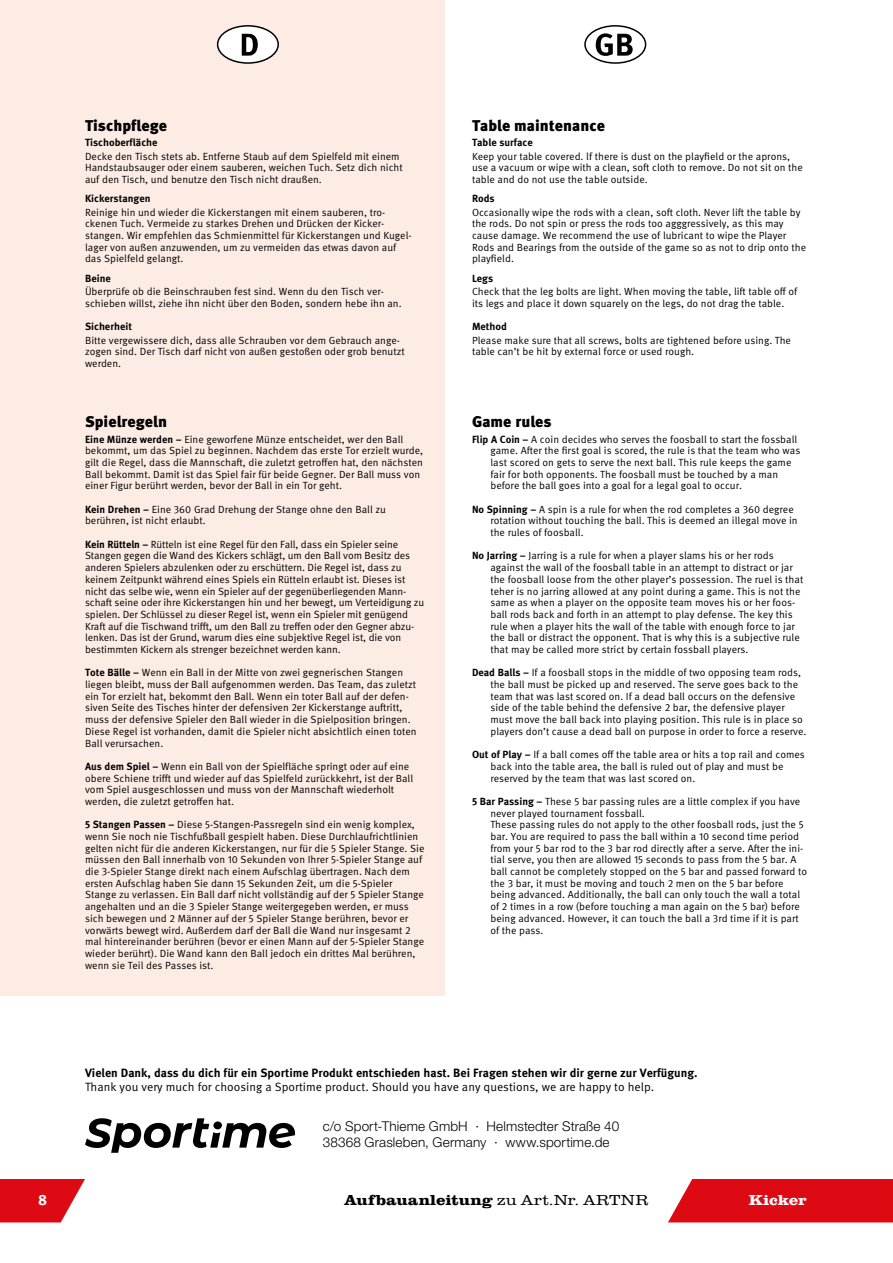
<style>
.page{position:relative;width:893px;height:1263px;background:#fff}
.page>*{position:absolute;margin:0;border:0;box-sizing:border-box;transform-origin:0 0}
.t1{font:900 15.6px "Meta Pro";color:#000}
.t2{font:700 15px "Clarendon URW";color:#000;scale:1.15 1}
.t3{font:700 15px "Clarendon URW";letter-spacing:-.005em;color:#fff;scale:1.15 1}
.t4{font:700 15px "Meta Pro";color:#fff}
.t5{font:300 13.5px/16.2px "Helvetica Neue LT Std";letter-spacing:.01em;color:#000}
.t6{font:700 12px "Meta Pro";color:#000}
.t7{font:12px "Meta Pro Norm";color:#000}
.t8{font:10.35px/11.7px "Meta Pro Norm";color:#000}
.t9{font:700 10.35px "Meta Pro";color:#000}
.s1{font-family:"Meta Pro";font-weight:700}
.s2{font-weight:300}
</style>
<div class="page">
<div style="left:668px;top:1179px;width:225px;height:43px;background:#dd0913"></div>
<svg style="left:0;top:1179px;width:85px;height:43px;background:#e12b34"></svg>
<div style="left:0;top:0;width:445px;height:995px;background:#fdece4"></div>
<div style="left:218px;top:26px;width:60px;height:37px;background:#fff;border-radius:50%"></div>
<div style="left:217px;top:25px;width:62px;height:39px;border:2px solid #000;border-radius:50%"></div>
<svg style="left:242px;top:34px;width:16px;height:22px"></svg>
<svg style="left:85px;top:1118px;width:210px;height:35px"></svg>
<div style="left:213px;top:1121px;width:9px;height:8px;background:#000;border-radius:50%"></div>
<div style="left:584px;top:25px;width:62px;height:39px;border:2px solid #000;border-radius:50%"></div>
<svg style="left:596px;top:33px;width:37px;height:23px"></svg>
<h1 class="t1" style="left:85px;top:113px;width:83px">Tischpflege</h1>
<p class="t9" style="left:85px;top:134px;width:74px">Tischoberfläche</p>
<p class="t8" style="left:85px;top:150px;width:319px">Decke den Tisch stets ab. Entferne Staub auf dem Spielfeld mit einem<br>Handstaubsauger oder einem sauberen, weichen Tuch. Setz dich nicht auf den Tisch, und benutze den Tisch nicht draußen.</p>
<p class="t9" style="left:85px;top:190px;width:67px">Kickerstangen</p>
<p class="t8" style="left:85px;top:206px;width:328px">Reinige hin und wieder die Kickerstangen mit einem sauberen, tro&shy;ckenen Tuch. Vermeide zu starkes Drehen und Drücken der Kicker&shy;stangen. Wir empfehlen das Schmienmittel für Kickerstangen und Kugel&shy;lager von außen anzuwenden, um zu vermeiden das etwas davon auf das Spielfeld gelangt.</p>
<p class="t9" style="left:85px;top:270px;width:27px">Beine</p>
<p class="t8" style="left:85px;top:285px;width:318px">Überprüfe ob die Beinschrauben fest sind. Wenn du den Tisch ver&shy;schieben willst, ziehe ihn nicht über den Boden, sondern hebe ihn an.</p>
<p class="t9" style="left:85px;top:318px;width:48px">Sicherheit</p>
<p class="t8" style="left:85px;top:333px;width:321px">Bitte vergewissere dich, dass alle Schrauben vor dem Gebrauch ange&shy;zogen sind. Der Tisch darf nicht von außen gestoßen oder grob benutzt werden.</p>
<h1 class="t1" style="left:85px;top:409px;width:83px">Spielregeln</h1>
<p class="t8" style="left:85px;top:432px;width:340px"><span class="s1">Eine Münze werden –</span> Eine geworfene Münze entscheidet, wer den Ball bekommt, um das Spiel zu beginnen. Nachdem das erste Tor erzielt wurde, gilt die Regel, dass die Mannschaft, die zuletzt getroffen hat, den nächsten Ball bekommt. Damit ist das Spiel fair für beide Gegner. Der Ball muss von einer Figur berührt werden, bevor der Ball in ein Tor geht.</p>
<p class="t8" style="left:85px;top:503px;width:302px"><span class="s1">Kein Drehen –</span> Eine 360 Grad Drehung der Stange ohne den Ball zu berühren, ist nicht erlaubt.</p>
<p class="t8" style="left:85px;top:538px;width:341px"><span class="s1">Kein Rütteln –</span> Rütteln ist eine Regel für den Fall, dass ein Spieler seine Stangen gegen die Wand des Kickers schlägt, um den Ball vom Besitz des anderen Spielers abzulenken oder zu erschüttern. Die Regel ist, dass zu keinem Zeitpunkt während eines Spiels ein Rütteln erlaubt ist. Dieses ist nicht das selbe wie, wenn ein Spieler auf der gegenüberliegenden Mann&shy;schaft seine oder ihre Kickerstangen hin und her bewegt, um Verteidigung zu spielen. Der Schlüssel zu dieser Regel ist, wenn ein Spieler mit genügend Kraft auf die Tischwand trifft, um den Ball zu treffen oder den Gegner abzu&shy;lenken. Das ist der Grund, warum dies eine subjektive Regel ist, die von bestimmten Kickern als strenger bezeichnet werden kann.</p>
<p class="t8" style="left:85px;top:666px;width:333px"><span class="s1">Tote Bälle –</span> Wenn ein Ball in der Mitte von zwei gegnerischen Stangen liegen bleibt, muss der Ball aufgenommen werden. Das Team, das zuletzt ein Tor erzielt hat, bekommt den Ball. Wenn ein toter Ball auf der defen&shy;siven Seite des Tisches hinter der defensiven 2er Kickerstange auftritt, muss der defensive Spieler den Ball wieder in die Spielposition bringen.<br>Diese Regel ist vorhanden, damit die Spieler nicht absichtlich einen toten Ball verursachen.</p>
<p class="t8" style="left:85px;top:760px;width:330px"><span class="s1">Aus dem Spiel –</span> Wenn ein Ball von der Spielfläche springt oder auf eine obere Schiene trifft und wieder auf das Spielfeld zurückkehrt, ist der Ball vom Spiel ausgeschlossen und muss von der Mannschaft wiederholt werden, die zuletzt getroffen hat.</p>
<p class="t8" style="left:85px;top:818px;width:341px"><span class="s1">5 Stangen Passen –</span> Diese 5-Stangen-Passregeln sind ein wenig komplex, wenn Sie noch nie Tischfußball gespielt haben. Diese Durchlaufrichtlinien gelten nicht für die anderen Kickerstangen, nur für die 5 Spieler Stange. Sie müssen den Ball innerhalb von 10 Sekunden von Ihrer 5-Spieler Stange auf die 3-Spieler Stange direkt nach einem Aufschlag übertragen. Nach dem ersten Aufschlag haben Sie dann 15 Sekunden Zeit, um die 5-Spieler Stange zu verlassen. Ein Ball darf nicht vollständig auf der 5 Spieler Stange angehalten und an die 3 Spieler Stange weitergegeben werden, er muss sich bewegen und 2 Männer auf der 5 Spieler Stange berühren, bevor er vorwärts bewegt wird. Außerdem darf der Ball die Wand nur insgesamt 2 mal hintereinander berühren (bevor er einen Mann auf der 5-Spieler Stange wieder berührt). Die Wand kann den Ball jedoch ein drittes Mal berühren, wenn sie Teil des Passes ist.</p>
<h1 class="t1" style="left:472px;top:113px;width:134px">Table maintenance</h1>
<p class="t9" style="left:472px;top:134px;width:62px">Table surface</p>
<p class="t8" style="left:472px;top:150px;width:332px">Keep your table covered. lf there is dust on the playfield or the aprons, use a vacuum or wipe with a clean, soft cloth to remove. Do not sit on the table and do not use the table outside.</p>
<p class="t9" style="left:472px;top:190px;width:24px">Rods</p>
<p class="t8" style="left:472px;top:206px;width:336px">Occasionally wipe the rods with a clean, soft cloth. Never lift the table by the rods. Do not spin or press the rods too agggressively, as this may cause damage. We recommend the use of lubricant to wipe the Player Rods and Bearings from the outside of the game so as not to drip onto the playfield.</p>
<p class="t9" style="left:472px;top:270px;width:23px">Legs</p>
<p class="t8" style="left:472px;top:285px;width:327px">Check that the leg bolts are light. When moving the table, lift table off of its legs and place it down squarely on the legs, do not drag the table.</p>
<p class="t9" style="left:472px;top:318px;width:37px">Method</p>
<p class="t8" style="left:472px;top:333px;width:321px">Please make sure that all screws, bolts are tightened before using. The table can’t be hit by external force or used rough.</p>
<h1 class="t1" style="left:472px;top:409px;width:81px">Game rules</h1>
<p class="t8" style="left:490px;top:432px;width:311px;text-indent:-18px"><span class="s1">Flip A Coin –</span> A coin decides who serves the foosball to start the fossball game. After the first goal is scored, the rule is that the team who was last scored on gets to serve the next ball. This rule keeps the game fair for both opponents. The foosball must be touched by a man before the ball goes into a goal for a legal goal to occur.</p>
<p class="t8" style="left:490px;top:503px;width:309px;text-indent:-18px"><span class="s1">No Spinning –</span> A spin is a rule for when the rod completes a 360 degree rotation without touching the ball. This is deemed an illegal move in the rules of foosball.</p>
<p class="t8" style="left:490px;top:549px;width:314px;text-indent:-18px"><span class="s1">No Jarring –</span> Jarring is a rule for when a player slams his or her rods against the wall of the foosball table in an attempt to distract or jar the foosball loose from the other player’s possession. The ruel is that teher is no jarring allowed at any point during a game. This is not the same as when a player on the opposite team moves his or her foos&shy;ball rods back and forth in an attempt to play defense. The key this rule when a player hits the wall of the table with enough force to jar the ball or distract the opponent. That is why this is a subjective rule that may be called more strict by certain fossball players.</p>
<p class="t8" style="left:490px;top:666px;width:318px;text-indent:-18px"><span class="s1">Dead Balls –</span> If a foosball stops in the middle of two opposing team rods, the ball must be picked up and reserved. The serve goes back to the team that was last scored on. If a dead ball occurs on the defensive side of the table behind the defensive 2 bar, the defensive player must move the ball back into playing position. This rule is in place so players don’t cause a dead ball on purpose in order to force a reserve.</p>
<p class="t8" style="left:490px;top:748px;width:316px;text-indent:-18px"><span class="s1">Out of Play –</span> If a ball comes off the table area or hits a top rail and comes back into the table area, the ball is ruled out of play and must be reserved by the team that was last scored on.</p>
<p class="t8" style="left:490px;top:795px;width:318px;text-indent:-18px"><span class="s1">5 Bar Passing –</span> These 5 bar passing rules are a little complex if you have never played tournament fossball.<br>These passing rules do not apply to the other foosball rods, just the 5 bar. You are required to pass the ball within a 10 second time period from your 5 bar rod to the 3 bar rod directly after a serve. After the ini&shy;tial serve, you then are allowed 15 seconds to pass from the 5 bar. A ball cannot be completely stopped on the 5 bar and passed forward to the 3 bar, it must be moving and touch 2 men on the 5 bar before being advanced. Additionally, the ball can only touch the wall a total of 2 times in a row (before touching a man again on the 5 bar) before being advanced. However, it can touch the ball a 3rd time if it is part of the pass.</p>
<p class="t6" style="left:85px;top:1064px;width:614px">Vielen Dank, dass du dich für ein Sportime Produkt entschieden hast. Bei Fragen stehen wir dir gerne zur Verfügung.</p>
<p class="t7" style="left:85px;top:1078px;width:571px">Thank you very much for choosing a Sportime product. Should you have any questions, we are happy to help.</p>
<h3 class="t5" style="left:323px;top:1118px;width:298px">c/o Sport-Thieme GmbH · Helmstedter Straße 40<br>38368 Grasleben, Germany · www.sportime.de</h3>
<h2 class="t4" style="left:38px;top:1188px;width:11px">8</h2>
<h2 class="t2" style="left:344px;top:1189px;width:266px">Aufbauanleitung <span class="s2">zu Art.Nr. ARTNR</span></h2>
<h2 class="t3" style="left:749px;top:1189px;width:52px">Kicker</h2>
</div>
